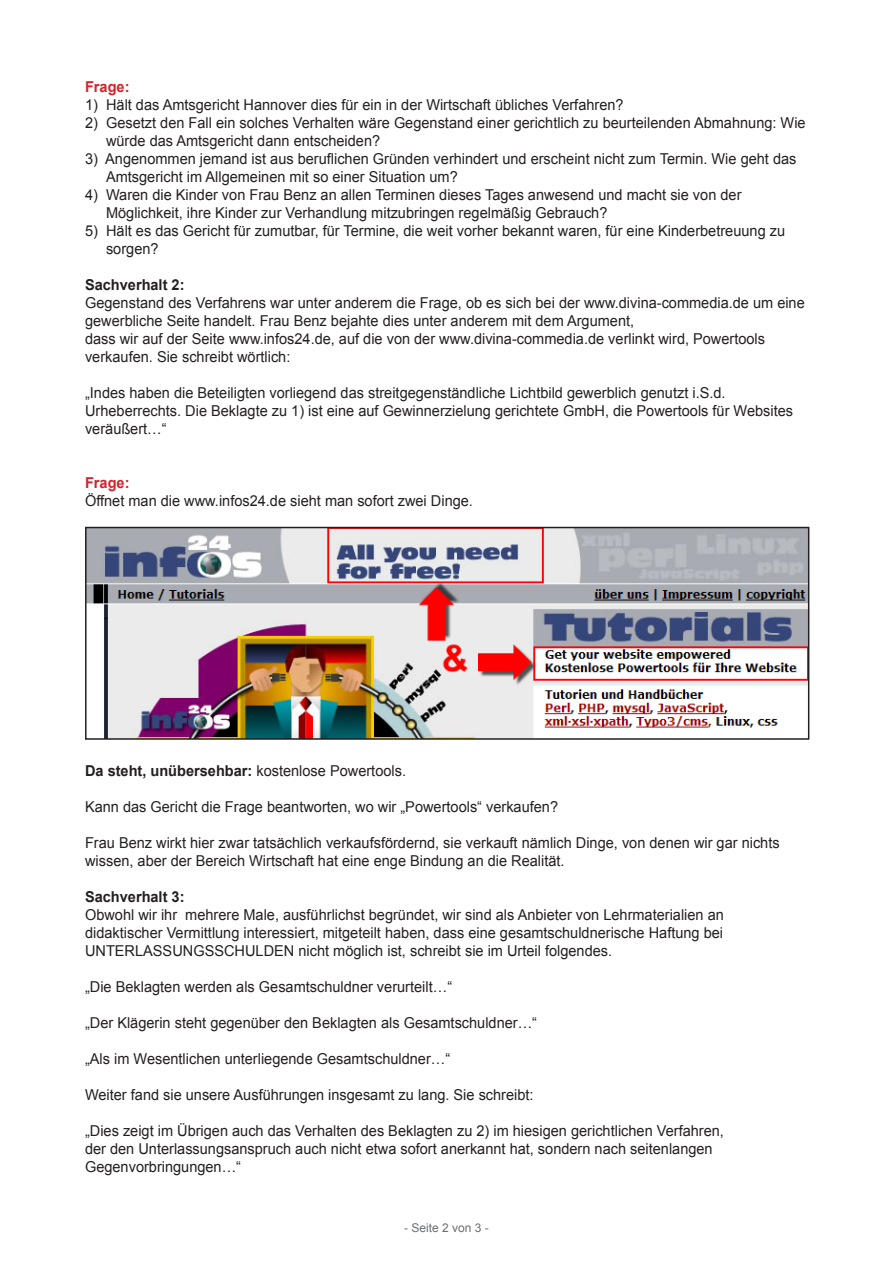
<style>
.page{position:relative;width:893px;height:1263px;background:#fff}
.page>*{position:absolute;margin:0;border:0;box-sizing:border-box;transform-origin:0 0}
.FLIEßTEXT{font:15px/18px "Arial";color:#231f20}
.FLIEßTEXT-2{font:700 15px "Arial";color:#231f20}
.FLIEßTEXT-3{font:700 15px "Arial";color:#d1232a}
.t1{font:12px "Arial";color:#6c6d70}
.s1{font-weight:400}
</style>
<div class="page">
<img style="left:88px;top:530px;width:718px;height:207px">
<div style="left:85px;top:527px;width:724px;height:213px;border:2px solid #231f20"></div>
<p class="FLIEßTEXT-3" style="left:85px;top:77px;width:46px">Frage:</p>
<p class="FLIEßTEXT" style="left:85px;top:96px;width:540px">1) Hält das Amtsgericht Hannover dies für ein in der Wirtschaft übliches Verfahren?</p>
<p class="FLIEßTEXT" style="left:106px;top:114px;width:701px;text-indent:-21px">2) Gesetzt den Fall ein solches Verhalten wäre Gegenstand einer gerichtlich zu beurteilenden Abmahnung: Wie würde das Amtsgericht dann entscheiden?</p>
<p class="FLIEßTEXT" style="left:106px;top:150px;width:692px;text-indent:-21px">3) Angenommen jemand ist aus beruflichen Gründen verhindert und erscheint nicht zum Termin. Wie geht das<br>Amtsgericht im Allgemeinen mit so einer Situation um?</p>
<p class="FLIEßTEXT" style="left:106px;top:186px;width:637px;text-indent:-21px">4) Waren die Kinder von Frau Benz an allen Terminen dieses Tages anwesend und macht sie von der<br>Möglichkeit, ihre Kinder zur Verhandlung mitzubringen regelmäßig Gebrauch?</p>
<p class="FLIEßTEXT" style="left:106px;top:222px;width:681px;text-indent:-21px">5) Hält es das Gericht für zumutbar, für Termine, die weit vorher bekannt waren, für eine Kinderbetreuung zu sorgen?</p>
<p class="FLIEßTEXT-2" style="left:85px;top:275px;width:101px">Sachverhalt 2:</p>
<p class="FLIEßTEXT" style="left:85px;top:294px;width:721px">Gegenstand des Verfahrens war unter anderem die Frage, ob es sich bei der www.divina-commedia.de um eine gewerbliche Seite handelt. Frau Benz bejahte dies unter anderem mit dem Argument,</p>
<p class="FLIEßTEXT" style="left:85px;top:330px;width:682px">dass wir auf der Seite www.infos24.de, auf die von der www.divina-commedia.de verlinkt wird, Powertools verkaufen. Sie schreibt wörtlich:</p>
<p class="FLIEßTEXT" style="left:85px;top:384px;width:710px">„Indes haben die Beteiligten vorliegend das streitgegenständliche Lichtbild gewerblich genutzt i.S.d.<br>Urheberrechts. Die Beklagte zu 1) ist eine auf Gewinnerzielung gerichtete GmbH, die Powertools für Websites veräußert…“</p>
<p class="FLIEßTEXT-3" style="left:85px;top:473px;width:46px">Frage:</p>
<p class="FLIEßTEXT" style="left:85px;top:492px;width:389px">Öffnet man die www.infos24.de sieht man sofort zwei Dinge.</p>
<p class="FLIEßTEXT-2" style="left:85px;top:760px;width:323px">Da steht, unübersehbar: <span class="s1">kostenlose Powertools.</span></p>
<p class="FLIEßTEXT" style="left:85px;top:798px;width:475px">Kann das Gericht die Frage beantworten, wo wir „Powertools“ verkaufen?</p>
<p class="FLIEßTEXT" style="left:85px;top:834px;width:696px">Frau Benz wirkt hier zwar tatsächlich verkaufsfördernd, sie verkauft nämlich Dinge, von denen wir gar nichts wissen, aber der Bereich Wirtschaft hat eine enge Bindung an die Realität.</p>
<p class="FLIEßTEXT-2" style="left:85px;top:886px;width:101px">Sachverhalt 3:</p>
<p class="FLIEßTEXT" style="left:85px;top:906px;width:640px;text-align:justify">Obwohl wir ihr mehrere Male, ausführlichst begründet, wir sind als Anbieter von Lehrmaterialien an didaktischer Vermittlung interessiert, mitgeteilt haben, dass eine gesamtschuldnerische Haftung bei UNTERLASSUNGSSCHULDEN nicht möglich ist, schreibt sie im Urteil folgendes.</p>
<p class="FLIEßTEXT" style="left:85px;top:978px;width:369px">„Die Beklagten werden als Gesamtschuldner verurteilt…“</p>
<p class="FLIEßTEXT" style="left:85px;top:1014px;width:454px">„Der Klägerin steht gegenüber den Beklagten als Gesamtschuldner…“</p>
<p class="FLIEßTEXT" style="left:85px;top:1050px;width:367px">„Als im Wesentlichen unterliegende Gesamtschuldner…“</p>
<p class="FLIEßTEXT" style="left:85px;top:1086px;width:450px">Weiter fand sie unsere Ausführungen insgesamt zu lang. Sie schreibt:</p>
<p class="FLIEßTEXT" style="left:85px;top:1122px;width:640px">„Dies zeigt im Übrigen auch das Verhalten des Beklagten zu 2) im hiesigen gerichtlichen Verfahren, der den Unterlassungsanspruch auch nicht etwa sofort anerkannt hat, sondern nach seitenlangen<br>Gegenvorbringungen…“</p>
<p class="t1" style="left:404px;top:1220px;width:86px">- Seite 2 von 3 -</p>
</div>
